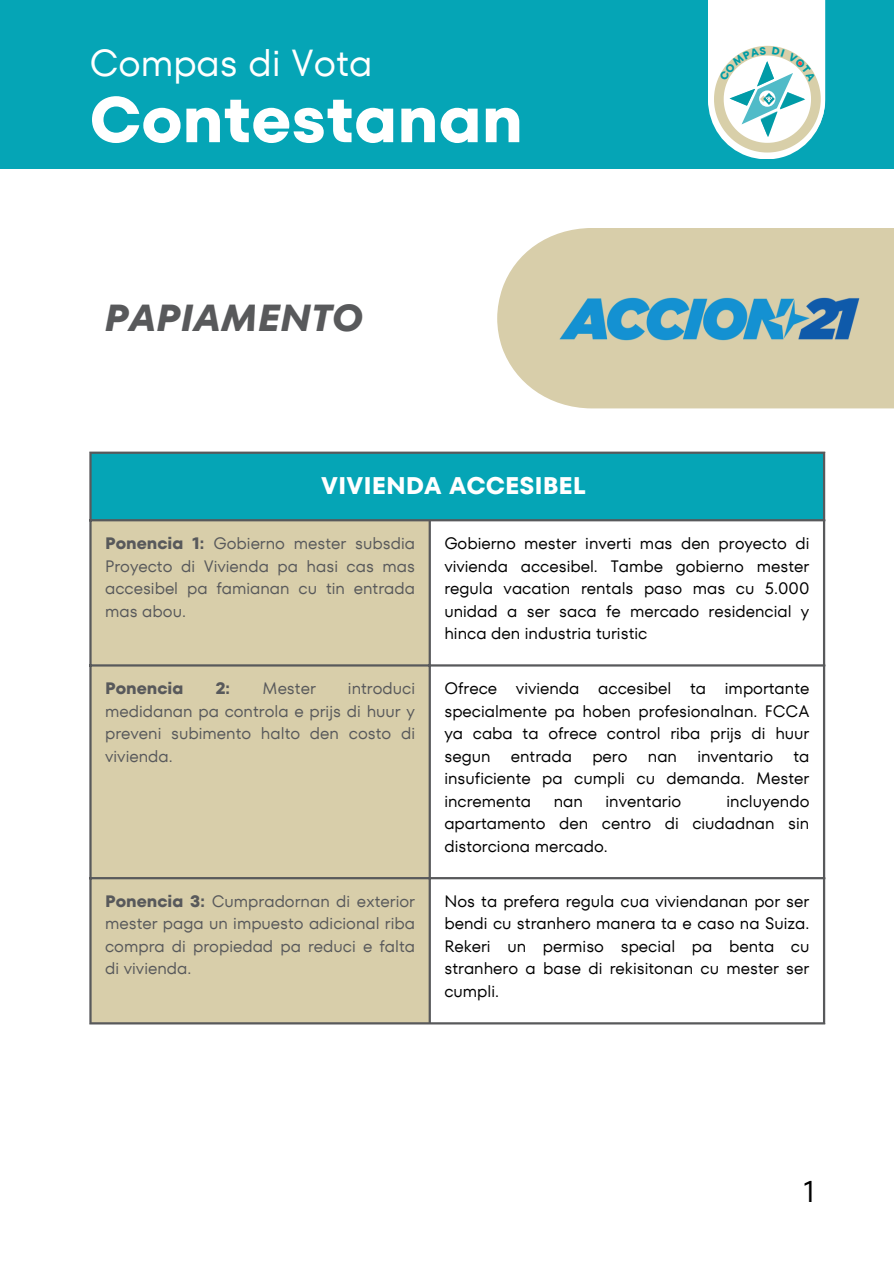
<style>
.page{position:relative;width:894px;height:1264px;background:#fff}
.page>*{position:absolute;margin:0;border:0;box-sizing:border-box;transform-origin:0 0}
.t1{font:700 64.5px "TT Fors";color:#fff}
.t2{font:37.5px "TT Fors";color:#fff}
.t3{font:italic 700 37.5px "TT Fors";color:#58595b}
.t4{font:30px "TT Fors";color:#000}
.t5{font:700 24px "TT Fors";color:#fff}
.t6{font:16.5px/22.5px "TT Fors";color:#000;text-align:justify}
.t7{font:16.5px/22.5px "TT Fors";color:#58595b;text-align:justify}
.t8{font:700 16.5px "TT Fors";color:#58595b}
.s1{font-weight:700}
</style>
<div class="page">
<div style="left:0;top:0;width:893px;height:169px;background:#05a5b6"></div>
<svg style="left:497px;top:228px;width:396px;height:180px;fill:#d8ceaa"></svg>
<img style="left:550px;top:159px;width:318px;height:319px;border-radius:50%">
<div style="left:90px;top:452px;width:734px;height:68px;background:#05a5b6"></div>
<div style="left:92px;top:521px;width:336px;height:501px;background:#d8ceaa"></div>
<hr style="left:89px;top:454px;width:3px;height:568px;background:#58595b">
<hr style="left:428px;top:521px;width:3px;height:501px;background:#58595b">
<hr style="left:822px;top:454px;width:3px;height:568px;background:#58595b">
<hr style="left:89px;top:451px;width:736px;height:3px;background:#58595b">
<hr style="left:89px;top:519px;width:736px;height:2px;background:#58595b">
<hr style="left:89px;top:664px;width:736px;height:2px;background:#58595b">
<hr style="left:89px;top:877px;width:736px;height:2px;background:#58595b">
<hr style="left:89px;top:1022px;width:736px;height:2px;background:#58595b">
<svg style="left:708px;top:0;width:117px;height:159px"></svg>
<h2 class="t2" style="left:89px;top:36px;width:284px">Compas di Vota</h2>
<h1 class="t1" style="left:89px;top:74px;width:435px">Contestanan</h1>
<h2 class="t3" style="left:104px;top:292px;width:260px">PAPIAMENTO</h2>
<h3 class="t5" style="left:321px;top:469px;width:266px">VIVIENDA ACCESIBEL</h3>
<p class="t7" style="left:105px;top:532px;width:311px"><span class="s1">Ponencia 1:</span> Gobierno mester subsdia Proyecto di Vivienda pa hasi cas mas accesibel pa famianan cu tin entrada mas abou.</p>
<p class="t6" style="left:444px;top:532px;width:366px">Gobierno mester inverti mas den proyecto di vivienda accesibel. Tambe gobierno mester regula vacation rentals paso mas cu 5.000 unidad a ser saca fe mercado residencial y hinca den industria turistic</p>
<p class="t8" style="left:105px;top:677px;width:80px">Ponencia</p>
<p class="t8" style="left:216px;top:677px;width:16px">2:</p>
<p class="t7" style="left:262px;top:677px;width:55px">Mester</p>
<p class="t7" style="left:105px;top:677px;width:311px;text-indent:243px">introduci medidanan pa controla e prijs di huur y preveni subimento halto den costo di vivienda.</p>
<p class="t6" style="left:444px;top:677px;width:366px">Ofrece vivienda accesibel ta importante specialmente pa hoben profesionalnan. FCCA ya caba ta ofrece control riba prijs di huur segun entrada pero nan inventario ta insuficiente pa cumpli cu demanda. Mester incrementa</p>
<p class="t6" style="left:444px;top:789px;width:366px;text-indent:282px">incluyendo apartamento den centro di ciudadnan sin distorciona mercado.</p>
<p class="t6" style="left:553px;top:789px;width:31px">nan</p>
<p class="t6" style="left:605px;top:789px;width:77px">inventario</p>
<p class="t7" style="left:105px;top:889px;width:311px"><span class="s1">Ponencia 3:</span> Cumpradornan di exterior mester paga un impuesto adicional riba compra di propiedad pa reduci e falta di vivienda.</p>
<p class="t6" style="left:444px;top:889px;width:366px">Nos ta prefera regula cua viviendanan por ser bendi cu stranhero manera ta e caso na Suiza.<br>Rekeri un permiso special pa benta cu stranhero a base di rekisitonan cu mester ser cumpli.</p>
<h3 class="t4" style="left:804px;top:1169px;width:12px">1</h3>
</div>
